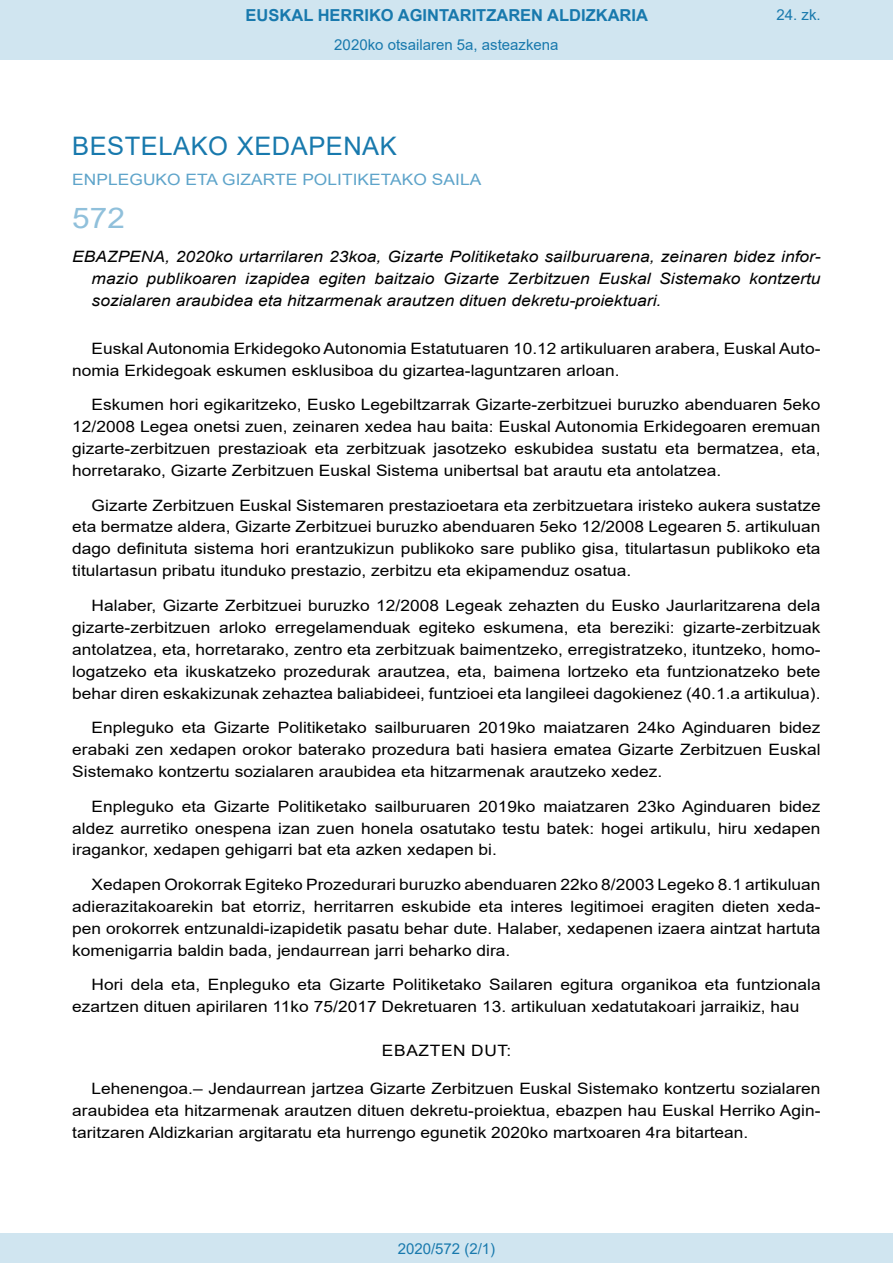
<style>
.page{position:relative;width:893px;height:1263px;background:#fff}
.page>*{position:absolute;margin:0;border:0;box-sizing:border-box;transform-origin:0 0}
.BOPVOrden{font:28.5px "Arial";color:#90c0db;scale:1.11 1}
.BOPVSeccion{font:25.5px "Arial";letter-spacing:.02em;color:#1879ad}
.t1{font:700 16.5px "Arial";color:#1879ad}
.BOPVDetalle{font:15.6px/21.9px "Arial";color:#000;text-align:justify;scale:1.11 1}
.BOPVTitulo{font:italic 15.6px/21.9px "Arial";color:#000;text-align:justify;scale:1.11 1}
.BOPVOrganismo{font:15.6px "Arial";letter-spacing:.005em;color:#5ea4ca;scale:1.11 1}
.BOPVClave{font:15.6px "Arial";letter-spacing:.035em;color:#000;scale:1.11 1}
.Paginacion_Centro{font:15px "Arial";color:#1879ad}
</style>
<div class="page">
<div style="left:0;top:0;width:893px;height:60px;background:#d0e5f0"></div>
<div style="left:0;top:1233px;width:893px;height:30px;background:#d0e5f0"></div>
<p class="t1" style="left:246px;top:3px;width:404px">EUSKAL HERRIKO AGINTARITZAREN ALDIZKARIA</p>
<p class="Paginacion_Centro" style="left:334px;top:35px;width:226px">2020ko otsailaren 5a, asteazkena</p>
<p class="Paginacion_Centro" style="left:776px;top:5px;width:46px">24. zk.</p>
<p class="BOPVSeccion" style="left:72px;top:128px;width:326px">BESTELAKO XEDAPENAK</p>
<p class="BOPVOrganismo" style="left:72px;top:169px;width:370px">ENPLEGUKO ETA GIZARTE POLITIKETAKO SAILA</p>
<p class="BOPVOrden" style="left:72px;top:198px;width:49px">572</p>
<p class="BOPVTitulo" style="left:92px;top:246px;width:658px;text-indent:-19px">EBAZPENA, 2020ko urtarrilaren 23koa, Gizarte Politiketako sailburuarena, zeinaren bidez infor&shy;mazio publikoaren izapidea egiten baitzaio Gizarte Zerbitzuen Euskal Sistemako kontzertu sozialaren araubidea eta hitzarmenak arautzen dituen dekretu-proiektuari.</p>
<p class="BOPVDetalle" style="left:72px;top:337px;width:676px;text-indent:19px">Euskal Autonomia Erkidegoko Autonomia Estatutuaren 10.12 artikuluaren arabera, Euskal Auto&shy;nomia Erkidegoak eskumen esklusiboa du gizartea-laguntzaren arloan.</p>
<p class="BOPVDetalle" style="left:72px;top:394px;width:676px;text-indent:19px">Eskumen hori egikaritzeko, Eusko Legebiltzarrak Gizarte-zerbitzuei buruzko abenduaren 5eko 12/2008 Legea onetsi zuen, zeinaren xedea hau baita: Euskal Autonomia Erkidegoaren eremuan gizarte-zerbitzuen prestazioak eta zerbitzuak jasotzeko eskubidea sustatu eta bermatzea, eta, horretarako, Gizarte Zerbitzuen Euskal Sistema unibertsal bat arautu eta antolatzea.</p>
<p class="BOPVDetalle" style="left:72px;top:494px;width:676px;text-indent:19px">Gizarte Zerbitzuen Euskal Sistemaren prestazioetara eta zerbitzuetara iristeko aukera sustatze eta bermatze aldera, Gizarte Zerbitzuei buruzko abenduaren 5eko 12/2008 Legearen 5. artikuluan dago definituta sistema hori erantzukizun publikoko sare publiko gisa, titulartasun publikoko eta titulartasun pribatu itunduko prestazio, zerbitzu eta ekipamenduz osatua.</p>
<p class="BOPVDetalle" style="left:72px;top:594px;width:676px;text-indent:19px">Halaber, Gizarte Zerbitzuei buruzko 12/2008 Legeak zehazten du Eusko Jaurlaritzarena dela gizarte-zerbitzuen arloko erregelamenduak egiteko eskumena, eta bereziki: gizarte-zerbitzuak antolatzea, eta, horretarako, zentro eta zerbitzuak baimentzeko, erregistratzeko, ituntzeko, homo&shy;logatzeko eta ikuskatzeko prozedurak arautzea, eta, baimena lortzeko eta funtzionatzeko bete behar diren eskakizunak zehaztea baliabideei, funtzioei eta langileei dagokienez (40.1.a artikulua).</p>
<p class="BOPVDetalle" style="left:72px;top:717px;width:676px;text-indent:19px">Enpleguko eta Gizarte Politiketako sailburuaren 2019ko maiatzaren 24ko Aginduaren bidez erabaki zen xedapen orokor baterako prozedura bati hasiera ematea Gizarte Zerbitzuen Euskal Sistemako kontzertu sozialaren araubidea eta hitzarmenak arautzeko xedez.</p>
<p class="BOPVDetalle" style="left:72px;top:795px;width:676px;text-indent:19px">Enpleguko eta Gizarte Politiketako sailburuaren 2019ko maiatzaren 23ko Aginduaren bidez aldez aurretiko onespena izan zuen honela osatutako testu batek: hogei artikulu, hiru xedapen iragankor, xedapen gehigarri bat eta azken xedapen bi.</p>
<p class="BOPVDetalle" style="left:72px;top:873px;width:676px;text-indent:19px">Xedapen Orokorrak Egiteko Prozedurari buruzko abenduaren 22ko 8/2003 Legeko 8.1 artikuluan adierazitakoarekin bat etorriz, herritarren eskubide eta interes legitimoei eragiten dieten xeda&shy;pen orokorrek entzunaldi-izapidetik pasatu behar dute. Halaber, xedapenen izaera aintzat hartuta komenigarria baldin bada, jendaurrean jarri beharko dira.</p>
<p class="BOPVDetalle" style="left:72px;top:974px;width:676px;text-indent:19px">Hori dela eta, Enpleguko eta Gizarte Politiketako Sailaren egitura organikoa eta funtzionala ezartzen dituen apirilaren 11ko 75/2017 Dekretuaren 13. artikuluan xedatutakoari jarraikiz, hau</p>
<p class="BOPVClave" style="left:382px;top:1039px;width:118px">EBAZTEN DUT:</p>
<p class="BOPVDetalle" style="left:72px;top:1078px;width:676px;text-indent:19px">Lehenengoa.– Jendaurrean jartzea Gizarte Zerbitzuen Euskal Sistemako kontzertu sozialaren araubidea eta hitzarmenak arautzen dituen dekretu-proiektua, ebazpen hau Euskal Herriko Agin&shy;taritzaren Aldizkarian argitaratu eta hurrengo egunetik 2020ko martxoaren 4ra bitartean.</p>
<p class="Paginacion_Centro" style="left:398px;top:1238px;width:99px">2020/572 (2/1)</p>
</div>
